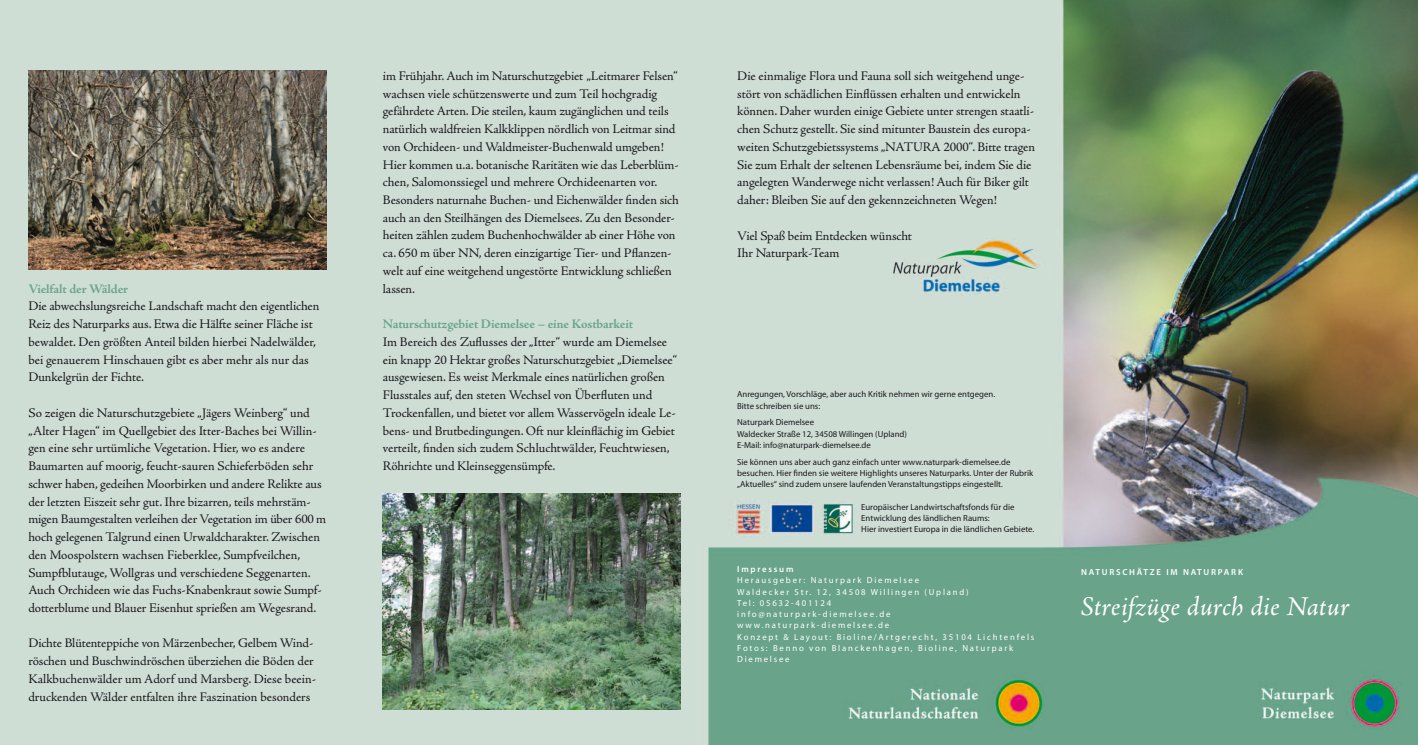
<style>
.page{position:relative;width:1418px;height:745px;background:#fff}
.page>*{position:absolute;margin:0;border:0;box-sizing:border-box;transform-origin:0 0}
.t1{font:italic 27.5px "Adobe Jenson Pro";letter-spacing:.005em;color:#fff}
.t2{font:13.12px/17.8px "Adobe Jenson Pro";letter-spacing:-.005em;color:#1a171c}
.t3{font:700 13.12px "Adobe Jenson Pro";letter-spacing:-.01em;color:#68a58b}
.t4{font:8.75px/11.2px "Myriad Pro";color:#1a171c}
.t5{font:8.75px/11.2px "Myriad Pro";letter-spacing:.2em;color:#fff}
.t6{font:600 8.75px "Myriad Pro";letter-spacing:.2em;color:#fff}
</style>
<div class="page">
<img style="left:0;top:0;width:1417px;height:744px">
<img style="left:28px;top:71px;width:298px;height:198px">
<img style="left:383px;top:493px;width:297px;height:216px">
<p class="t3" style="left:28px;top:281px;width:101px">Vielfalt der Wälder</p>
<p class="t2" style="left:28px;top:297px;width:292px">Die abwechslungsreiche Landschaft macht den eigentlichen Reiz des Naturparks aus. Etwa die Hälfte seiner Fläche ist bewaldet. Den größten Anteil bilden hierbei Nadelwälder, bei genauerem Hinschauen gibt es aber mehr als nur das Dunkelgrün der Fichte.</p>
<p class="t2" style="left:28px;top:404px;width:299px">So zeigen die Naturschutzgebiete „Jägers Weinberg“ und „Alter Hagen“ im Quellgebiet des Itter-Baches bei Willin&shy;gen eine sehr urtümliche Vegetation. Hier, wo es andere Baumarten auf moorig, feucht-sauren Schieferböden sehr schwer haben, gedeihen Moorbirken und andere Relikte aus der letzten Eiszeit sehr gut. Ihre bizarren, teils mehrstäm&shy;migen Baumgestalten verleihen der Vegetation im über 600 m hoch gelegenen Talgrund einen Urwaldcharakter. Zwischen den Moospolstern wachsen Fieberklee, Sumpfveilchen, Sumpfblutauge, Wollgras und verschiedene Seggenarten.<br>Auch Orchideen wie das Fuchs-Knabenkraut sowie Sumpf&shy;dotterblume und Blauer Eisenhut sprießen am Wegesrand.</p>
<p class="t2" style="left:28px;top:634px;width:289px">Dichte Blütenteppiche von Märzenbecher, Gelbem Wind&shy;röschen und Buschwindröschen überziehen die Böden der Kalkbuchenwälder um Adorf und Marsberg. Diese beein&shy;druckenden Wälder entfalten ihre Faszination besonders</p>
<p class="t2" style="left:383px;top:67px;width:297px">im Frühjahr. Auch im Naturschutzgebiet „Leitmarer Felsen“ wachsen viele schützenswerte und zum Teil hochgradig gefährdete Arten. Die steilen, kaum zugänglichen und teils natürlich waldfreien Kalkklippen nördlich von Leitmar sind von Orchideen- und Waldmeister-Buchenwald umgeben!<br>Hier kommen u.a. botanische Raritäten wie das Leberblüm&shy;chen, Salomonssiegel und mehrere Orchideenarten vor.<br>Besonders naturnahe Buchen- und Eichenwälder finden sich auch an den Steilhängen des Diemelsees. Zu den Besonder&shy;heiten zählen zudem Buchenhochwälder ab einer Höhe von ca. 650 m über NN, deren einzigartige Tier- und Pflanzen&shy;welt auf eine weitgehend ungestörte Entwicklung schließen lassen.</p>
<p class="t3" style="left:383px;top:316px;width:252px">Naturschutzgebiet Diemelsee – eine Kostbarkeit</p>
<p class="t2" style="left:383px;top:333px;width:295px">Im Bereich des Zuflusses der „Itter“ wurde am Diemelsee ein knapp 20 Hektar großes Naturschutzgebiet „Diemelsee“ ausgewiesen. Es weist Merkmale eines natürlichen großen Flusstales auf, den steten Wechsel von Überfluten und Trockenfallen, und bietet vor allem Wasservögeln ideale Le&shy;bens- und Brutbedingungen. Oft nur kleinflächig im Gebiet verteilt, finden sich zudem Schluchtwälder, Feuchtwiesen, Röhrichte und Kleinseggensümpfe.</p>
<p class="t2" style="left:737px;top:67px;width:299px">Die einmalige Flora und Fauna soll sich weitgehend unge&shy;stört von schädlichen Einflüssen erhalten und entwickeln können. Daher wurden einige Gebiete unter strengen staatli&shy;chen Schutz gestellt. Sie sind mitunter Baustein des europa&shy;weiten Schutzgebietssystems „NATURA 2000“. Bitte tragen Sie zum Erhalt der seltenen Lebensräume bei, indem Sie die angelegten Wanderwege nicht verlassen! Auch für Biker gilt daher: Bleiben Sie auf den gekennzeichneten Wegen!</p>
<p class="t2" style="left:737px;top:227px;width:176px">Viel Spaß beim Entdecken wünscht<br>Ihr Naturpark-Team</p>
<p class="t4" style="left:737px;top:388px;width:259px">Anregungen, Vorschläge, aber auch Kritik nehmen wir gerne entgegen.<br>Bitte schreiben sie uns:</p>
<p class="t4" style="left:737px;top:416px;width:171px">Naturpark Diemelsee<br>Waldecker Straße 12, 34508 Willingen (Upland)<br>E-Mail: info@naturpark-diemelsee.de</p>
<p class="t4" style="left:737px;top:456px;width:297px">Sie können uns aber auch ganz einfach unter www.naturpark-diemelsee.de besuchen. Hier finden sie weitere Highlights unseres Naturparks. Unter der Rubrik „Aktuelles“ sind zudem unsere laufenden Veranstaltungstipps eingestellt.</p>
<p class="t4" style="left:861px;top:501px;width:175px">Europäischer Landwirtschaftsfonds für die<br>Entwicklung des ländlichen Raums:<br>Hier investiert Europa in die ländlichen Gebiete.</p>
<p class="t6" style="left:737px;top:563px;width:58px">Impressum</p>
<p class="t5" style="left:737px;top:574px;width:298px">Herausgeber: Naturpark Diemelsee<br>Waldecker Str. 12, 34508 Willingen (Upland)<br>Tel: 05632-401124<br>info@naturpark-diemelsee.de www.naturpark-diemelsee.de<br>Konzept &amp; Layout: Bioline/Artgerecht, 35104 Lichtenfels Fotos: Benno von Blanckenhagen, Bioline, Naturpark Diemelsee</p>
<p class="t6" style="left:1081px;top:566px;width:163px">NATURSCHÄTZE IM NATURPARK</p>
<h1 class="t1" style="left:1080px;top:590px;width:270px">Streifzüge durch die Natur</h1>
</div>
